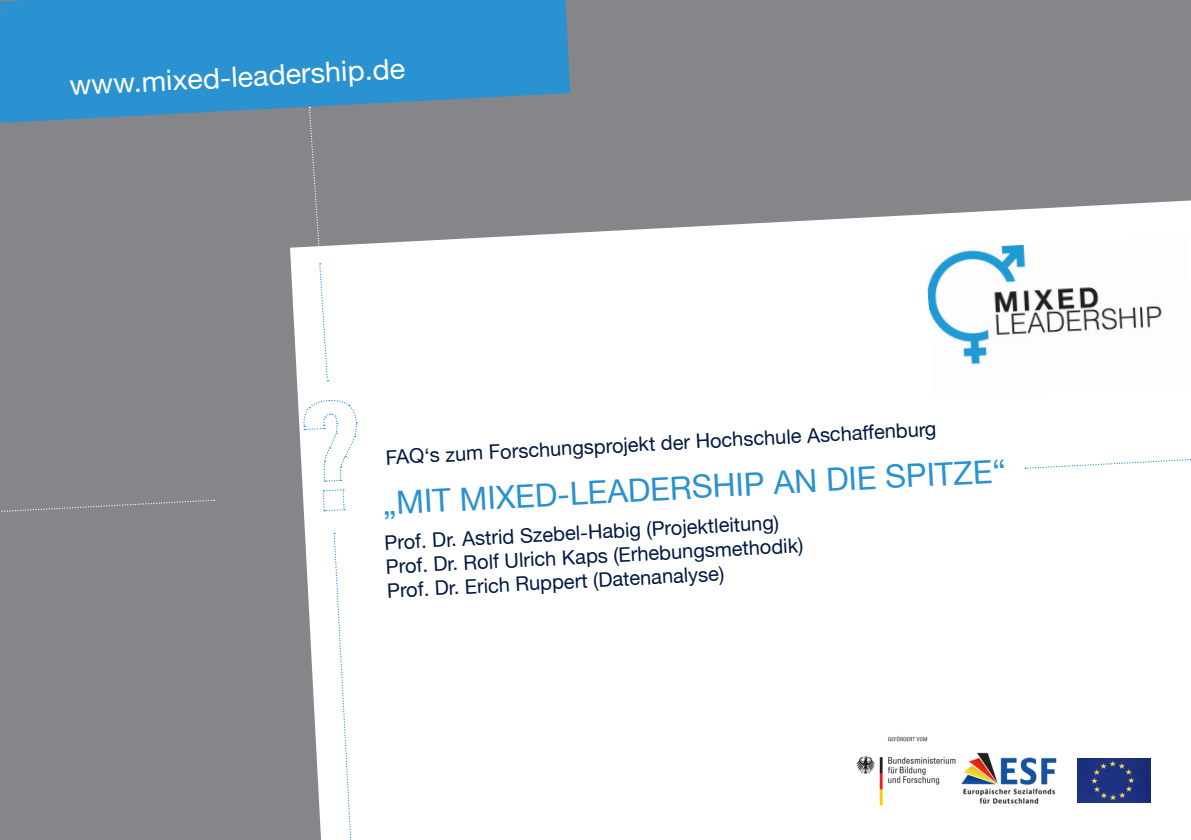
<style>
.page{position:relative;width:1191px;height:840px;background:#fff}
.page>*{position:absolute;margin:0;border:0;box-sizing:border-box;transform-origin:0 0}
.t1{font:32px "Helvetica Neue";color:#2a92d0}
.t2{font:28px "Helvetica Neue";color:#fff}
.t3{font:20px/24px "Helvetica Neue";color:#001942}
</style>
<div class="page">
<div style="left:0;top:0;width:1191px;height:839px;background:#848689"></div>
<div style="left:290px;top:200px;width:901px;height:639px;background:#fff"></div>
<img style="left:843px;top:725px;width:134px;height:83px">
<img style="left:1077px;top:758px;width:73px;height:44px">
<img style="left:960px;top:751px;width:97px;height:52px">
<svg style="left:2px;top:0;width:568px;height:123px;fill:#2a92d0"></svg>
<svg style="left:1px;top:499px;width:214px;height:13px"></svg>
<div style="left:1025px;top:440px;width:166px;height:29px;background:#fff"></div>
<svg style="left:303px;top:399px;width:54px;height:83px"></svg>
<svg style="left:322px;top:488px;width:23px;height:23px"></svg>
<svg style="left:308px;top:107px;width:21px;height:274px"></svg>
<svg style="left:0;top:0;width:8px;height:122px"></svg>
<img style="left:925px;top:236px;width:266px;height:162px">
<div style="left:333px;top:532px;width:24px;height:308px;background:#fff"></div>
<h2 class="t2" style="left:69px;top:65px;width:337px;rotate:-3deg">www.mixed-leadership.de</h2>
<p class="t3" style="left:385px;top:446px;width:553px;rotate:-3deg">FAQ‘s zum Forschungsprojekt der Hochschule Aschaffenburg</p>
<h1 class="t1" style="left:381px;top:480px;width:626px;rotate:-3deg">„MIT MIXED-LEADERSHIP AN DIE SPITZE“</h1>
<p class="t3" style="left:384px;top:531px;width:419px;rotate:-3deg">Prof. Dr. Astrid Szebel-Habig (Projektleitung)<br>Prof. Dr. Rolf Ulrich Kaps (Erhebungsmethodik)<br>Prof. Dr. Erich Ruppert (Datenanalyse)</p>
</div>
